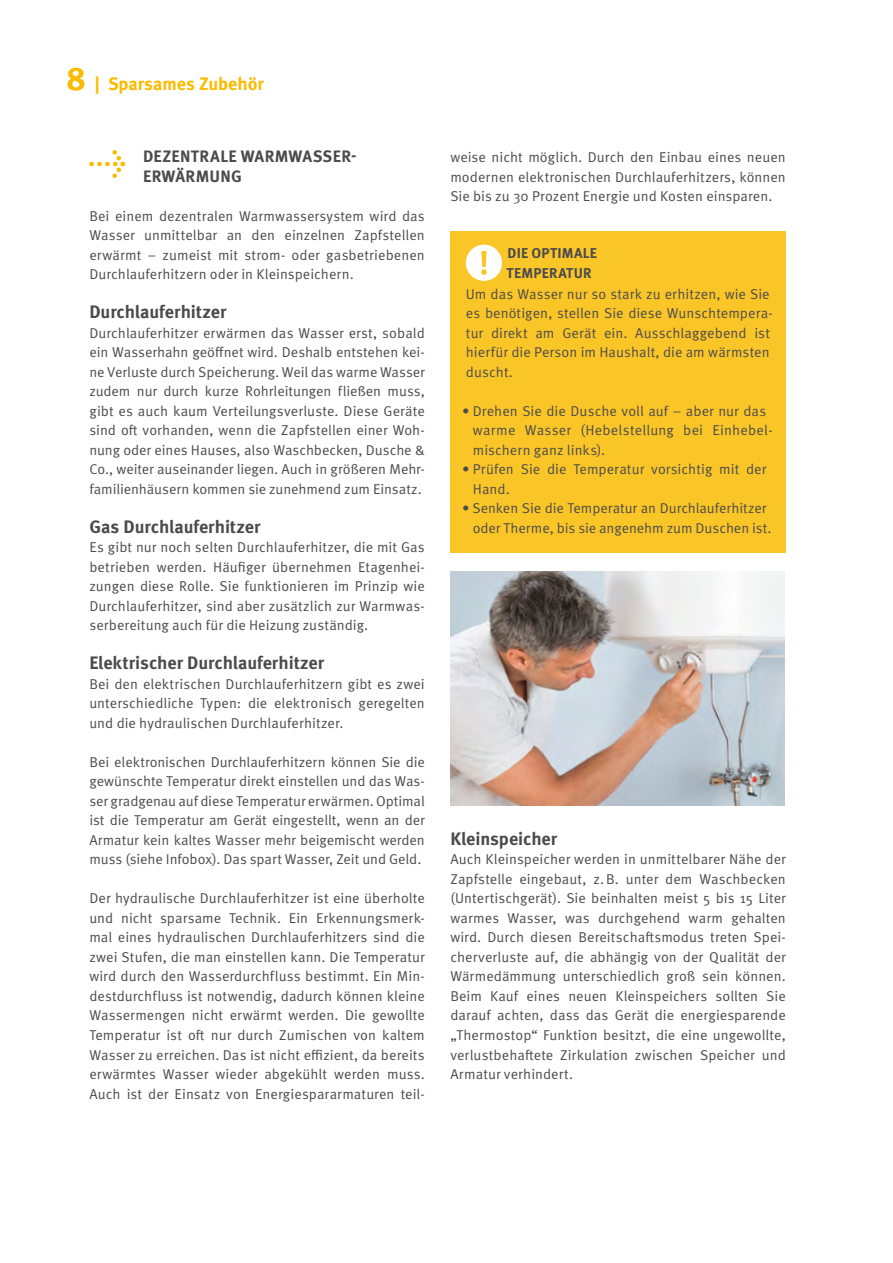
<style>
.page{position:relative;width:893px;height:1263px;background:#fff}
.page>*{position:absolute;margin:0;border:0;box-sizing:border-box;transform-origin:0 0}
.Ü3{font:700 18px "Meta OT";letter-spacing:-.005em;color:#4b4b4d}
.Ü3-2{font:700 18px "Meta OT";letter-spacing:-.005em;color:#fabb00}
.Ü2{font:700 16.5px/19.5px "Meta OT";letter-spacing:.015em;color:#4b4b4d}
.Fließtext{font:14.25px/19.5px "Meta OT Norm";color:#4b4b4d;text-align:justify}
.Auflistung_Level2{font:14.25px/19.5px "Meta OT Norm";letter-spacing:.005em;color:#4b4b4d}
.Auflistung_Level2-2{font:700 14.25px/19.5px "Meta OT";letter-spacing:.015em;color:#4b4b4d}
.s1{font-size:33px}
</style>
<div class="page">
<svg style="left:89px;top:150px;width:36px;height:28px"></svg>
<div style="left:450px;top:231px;width:336px;height:321px;background:#fac527"></div>
<img style="left:450px;top:572px;width:334px;height:234px">
<p class="Ü3-2" style="left:66px;top:73px;width:199px"><span class="s1">8</span> | Sparsames Zubehör</p>
<p class="Ü2" style="left:143px;top:147px;width:214px">DEZENTRALE WARMWASSER-<br>ERWÄRMUNG</p>
<p class="Fließtext" style="left:89px;top:206px;width:337px">Bei einem dezentralen Warmwassersystem wird das Wasser unmittelbar an den einzelnen Zapfstellen erwärmt – zumeist mit strom- oder gasbetriebenen Durchlauferhitzern oder in Kleinspeichern.</p>
<p class="Ü3" style="left:89px;top:301px;width:139px">Durchlauferhitzer</p>
<p class="Fließtext" style="left:89px;top:323px;width:337px">Durchlauferhitzer erwärmen das Wasser erst, sobald ein Wasserhahn geöffnet wird. Deshalb entstehen kei&shy;ne Verluste durch Speicherung. Weil das warme Wasser zudem nur durch kurze Rohrleitungen fließen muss, gibt es auch kaum Verteilungsverluste. Diese Geräte sind oft vorhanden, wenn die Zapfstellen einer Woh&shy;nung oder eines Hauses, also Waschbecken, Dusche &amp; Co., weiter auseinander liegen. Auch in größeren Mehr&shy;familienhäusern kommen sie zunehmend zum Einsatz.</p>
<p class="Ü3" style="left:89px;top:515px;width:173px">Gas Durchlauferhitzer</p>
<p class="Fließtext" style="left:89px;top:538px;width:337px">Es gibt nur noch selten Durchlauferhitzer, die mit Gas betrieben werden. Häufiger übernehmen Etagenhei&shy;zungen diese Rolle. Sie funktionieren im Prinzip wie Durchlauferhitzer, sind aber zusätzlich zur Warmwas&shy;serbereitung auch für die Heizung zuständig.</p>
<p class="Ü3" style="left:89px;top:652px;width:236px">Elektrischer Durchlauferhitzer</p>
<p class="Fließtext" style="left:89px;top:674px;width:337px">Bei den elektrischen Durchlauferhitzern gibt es zwei unterschiedliche Typen: die elektronisch geregelten und die hydraulischen Durchlauferhitzer.</p>
<p class="Fließtext" style="left:89px;top:752px;width:337px">Bei elektronischen Durchlauferhitzern können Sie die gewünschte Temperatur direkt einstellen und das Was&shy;ser gradgenau auf diese Temperatur erwärmen. Optimal ist die Temperatur am Gerät eingestellt, wenn an der Armatur kein kaltes Wasser mehr beigemischt werden muss (siehe Infobox). Das spart Wasser, Zeit und Geld.</p>
<p class="Fließtext" style="left:89px;top:889px;width:337px">Der hydraulische Durchlauferhitzer ist eine überholte und nicht sparsame Technik. Ein Erkennungsmerk&shy;mal eines hydraulischen Durchlauferhitzers sind die zwei Stufen, die man einstellen kann. Die Temperatur wird durch den Wasserdurchfluss bestimmt. Ein Min&shy;destdurchfluss ist notwendig, dadurch können kleine Wassermengen nicht erwärmt werden. Die gewollte Temperatur ist oft nur durch Zumischen von kaltem Wasser zu erreichen. Das ist nicht effizient, da bereits erwärmtes Wasser wieder abgekühlt werden muss.<br>Auch ist der Einsatz von Energiespararmaturen teil-</p>
<p class="Fließtext" style="left:450px;top:148px;width:337px">weise nicht möglich. Durch den Einbau eines neuen modernen elektronischen Durchlauferhitzers, können Sie bis zu 30 Prozent Energie und Kosten einsparen.</p>
<p class="Auflistung_Level2-2" style="left:507px;top:244px;width:92px">DIE OPTIMALE<br>TEMPERATUR</p>
<p class="Auflistung_Level2" style="left:466px;top:284px;width:308px">Um das Wasser nur so stark zu erhitzen, wie Sie es benötigen, stellen Sie diese Wunschtempera&shy;tur direkt am Gerät ein. Ausschlaggebend ist hierfür die Person im Haushalt, die am wärmsten duscht.</p>
<p class="Auflistung_Level2" style="left:473px;top:401px;width:300px;text-indent:-11px">• Drehen Sie die Dusche voll auf – aber nur das warme Wasser (Hebelstellung bei Einhebel&shy;mischern ganz links).</p>
<p class="Auflistung_Level2" style="left:473px;top:460px;width:295px;text-indent:-11px">• Prüfen Sie die Temperatur vorsichtig mit der<br>Hand.</p>
<p class="Auflistung_Level2" style="left:473px;top:499px;width:300px;text-indent:-11px">• Senken Sie die Temperatur an Durchlauferhitzer oder Therme, bis sie angenehm zum Duschen ist.</p>
<p class="Ü3" style="left:450px;top:827px;width:108px">Kleinspeicher</p>
<p class="Fließtext" style="left:450px;top:850px;width:337px">Auch Kleinspeicher werden in unmittelbarer Nähe der Zapfstelle eingebaut, z.B. unter dem Waschbecken (Untertischgerät). Sie beinhalten meist 5 bis 15 Liter warmes Wasser, was durchgehend warm gehalten wird. Durch diesen Bereitschaftsmodus treten Spei&shy;cherverluste auf, die abhängig von der Qualität der Wärmedämmung unterschiedlich groß sein können.<br>Beim Kauf eines neuen Kleinspeichers sollten Sie darauf achten, dass das Gerät die energiesparende „Thermostop“ Funktion besitzt, die eine ungewollte, verlustbehaftete Zirkulation zwischen Speicher und Armatur verhindert.</p>
</div>
